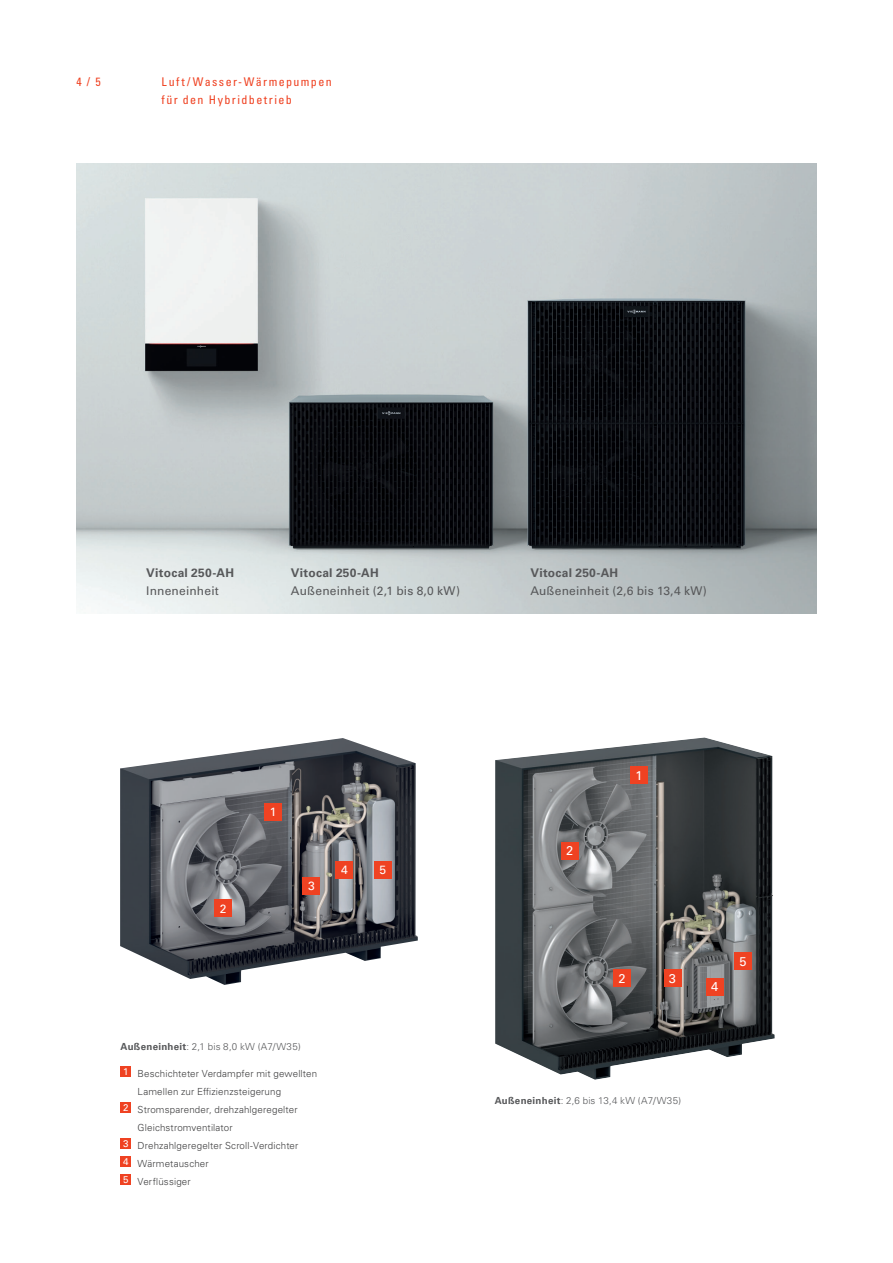
<style>
.page{position:relative;width:893px;height:1263px;background:#fff}
.page>*{position:absolute;margin:0;border:0;box-sizing:border-box;transform-origin:0 0}
.t1{font:12.75px "Univers LTCYR 55 Roman";color:#fff}
.t2{font:12px "Univers LTCYR 55 Roman";letter-spacing:.015em;color:#57585a}
.t3{font:condensed 12px/18px "Univers LTCYR 57";letter-spacing:.115em;color:#ef4222}
.t4{font:700 12px "Univers LTCYR 65";letter-spacing:.025em;color:#57585a}
.t5{font:12px "Univers LTCYR 55 Roman";color:#fff}
.t6{font:300 9.75px "Univers LTCYR 45";letter-spacing:.015em;color:#3e3e3f}
.t7{font:300 9.75px "Univers LTCYR 45";letter-spacing:.02em;color:#57585a}
.s1{font-family:"Univers LTCYR 65";font-weight:700}
</style>
<div class="page">
<img style="left:77px;top:164px;width:739px;height:450px">
<img style="left:120px;top:738px;width:298px;height:247px">
<div style="left:265px;top:803px;width:17px;height:17px;background:#ef4222"></div>
<div style="left:121px;top:1066px;width:10px;height:11px;background:#ef4222"></div>
<div style="left:121px;top:1102px;width:10px;height:11px;background:#ef4222"></div>
<div style="left:121px;top:1138px;width:10px;height:11px;background:#ef4222"></div>
<div style="left:121px;top:1156px;width:10px;height:11px;background:#ef4222"></div>
<div style="left:121px;top:1174px;width:10px;height:11px;background:#ef4222"></div>
<div style="left:303px;top:877px;width:17px;height:17px;background:#ef4222"></div>
<div style="left:336px;top:861px;width:17px;height:17px;background:#ef4222"></div>
<div style="left:374px;top:861px;width:17px;height:17px;background:#ef4222"></div>
<div style="left:215px;top:900px;width:17px;height:17px;background:#ef4222"></div>
<img style="left:495px;top:737px;width:280px;height:343px">
<div style="left:630px;top:767px;width:17px;height:17px;background:#ef4222"></div>
<div style="left:613px;top:969px;width:17px;height:17px;background:#ef4222"></div>
<div style="left:561px;top:842px;width:17px;height:17px;background:#ef4222"></div>
<div style="left:664px;top:969px;width:17px;height:17px;background:#ef4222"></div>
<div style="left:706px;top:978px;width:17px;height:17px;background:#ef4222"></div>
<div style="left:735px;top:952px;width:17px;height:17px;background:#ef4222"></div>
<p class="t3" style="left:77px;top:73px;width:26px">4 / 5</p>
<p class="t3" style="left:162px;top:73px;width:172px">Luft/Wasser-Wärmepumpen für den Hybridbetrieb</p>
<p class="t4" style="left:146px;top:568px;width:89px">Vitocal 250-AH</p>
<p class="t2" style="left:146px;top:585px;width:74px">Inneneinheit</p>
<p class="t4" style="left:291px;top:568px;width:89px">Vitocal 250-AH</p>
<p class="t2" style="left:291px;top:585px;width:171px">Außeneinheit (2,1 bis 8,0 kW)</p>
<p class="t4" style="left:530px;top:568px;width:89px">Vitocal 250-AH</p>
<p class="t2" style="left:530px;top:585px;width:178px">Außeneinheit (2,6 bis 13,4 kW)</p>
<p class="t5" style="left:220px;top:903px;width:8px">2</p>
<p class="t5" style="left:270px;top:806px;width:8px">1</p>
<p class="t5" style="left:308px;top:880px;width:8px">3</p>
<p class="t5" style="left:341px;top:864px;width:8px">4</p>
<p class="t5" style="left:379px;top:864px;width:8px">5</p>
<p class="t7" style="left:121px;top:1043px;width:182px"><span class="s1">Außeneinheit</span>: 2,1 bis 8,0 kW (A7/W35)</p>
<p class="t6" style="left:123px;top:1070px;width:196px"><sup>1</sup> Beschichteter Verdampfer mit gewellten</p>
<p class="t6" style="left:138px;top:1088px;width:145px">Lamellen zur Effizienzsteigerung</p>
<p class="t6" style="left:123px;top:1106px;width:176px"><sup>2</sup> Stromsparender, drehzahlgeregelter</p>
<p class="t6" style="left:138px;top:1124px;width:97px">Gleichstromventilator</p>
<p class="t6" style="left:123px;top:1142px;width:177px"><sup>3</sup> Drehzahlgeregelter Scroll-Verdichter</p>
<p class="t6" style="left:123px;top:1160px;width:87px"><sup>4</sup> Wärmetauscher</p>
<p class="t6" style="left:123px;top:1178px;width:69px"><sup>5</sup> Verflüssiger</p>
<h1 class="t1" style="left:566px;top:844px;width:9px">2</h1>
<h1 class="t1" style="left:635px;top:769px;width:9px">1</h1>
<h1 class="t1" style="left:618px;top:972px;width:9px">2</h1>
<h1 class="t1" style="left:669px;top:972px;width:9px">3</h1>
<h1 class="t1" style="left:711px;top:980px;width:9px">4</h1>
<h1 class="t1" style="left:739px;top:955px;width:9px">5</h1>
<p class="t7" style="left:495px;top:1097px;width:188px"><span class="s1">Außeneinheit</span>: 2,6 bis 13,4 kW (A7/W35)</p>
</div>
